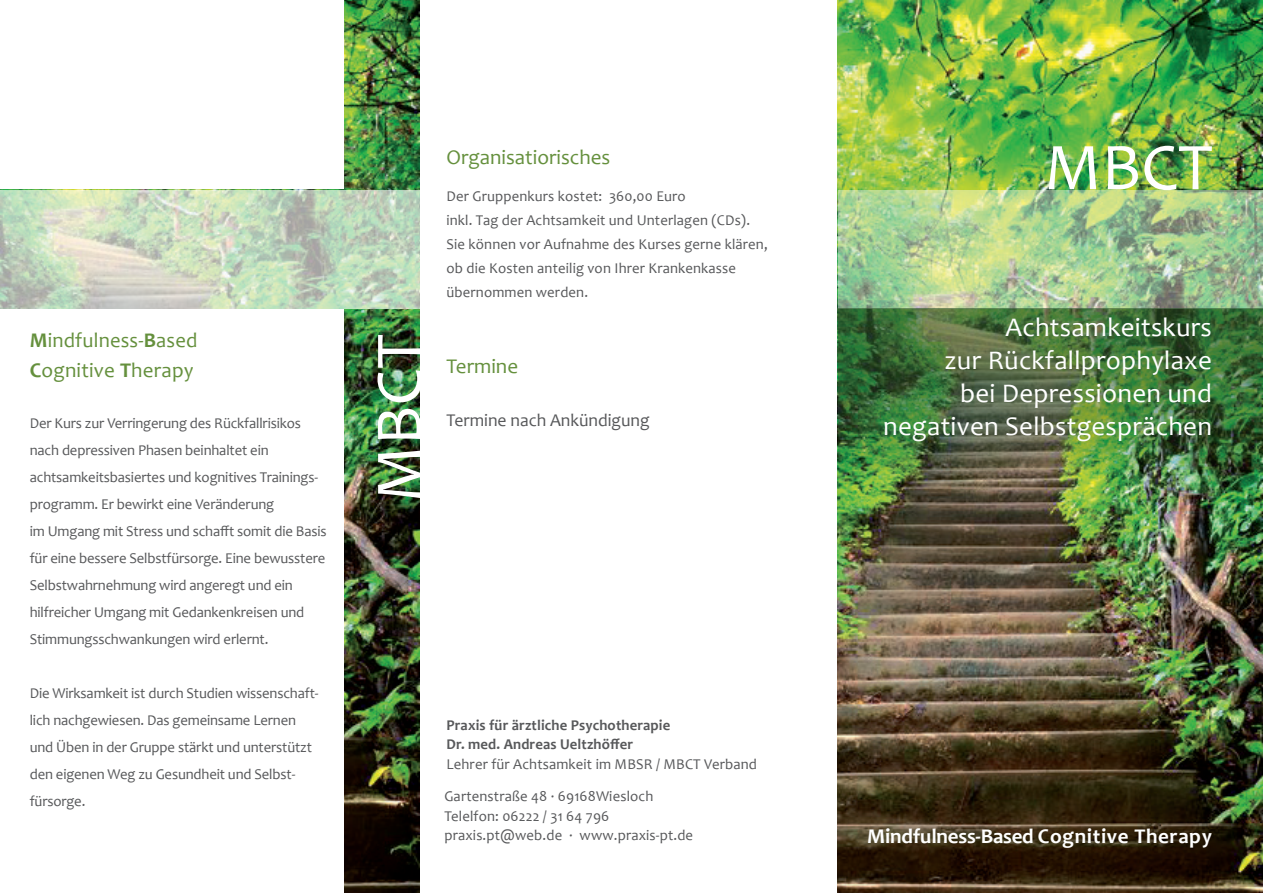
<style>
.page{position:relative;width:1263px;height:893px;background:#fff}
.page>*{position:absolute;margin:0;border:0;box-sizing:border-box;transform-origin:0 0}
.t1{font:67.5px "Candara";color:#fff}
.t2{font:27px/33px "Candara";letter-spacing:.01em;color:#fff;text-align:right}
.t3{font:21px/30px "Candara";letter-spacing:.01em;color:#65903d}
.t4{font:700 21px "Candara";letter-spacing:.01em;color:#fff}
.t5{font:18px "Candara";color:#57585a}
.t6{font:15px/27px "Candara";letter-spacing:-.01em;color:#57585a}
.t7{font:15px/24px "Candara";letter-spacing:.01em;color:#57585a}
.t8{font:700 15px/19.5px "Candara";letter-spacing:.01em;color:#57585a}
.s1{font-weight:700}
</style>
<div class="page">
<img style="left:345px;top:0;width:75px;height:893px">
<img style="left:838px;top:0;width:425px;height:893px">
<img style="left:838px;top:190px;width:425px;height:118px">
<img style="left:838px;top:308px;width:425px;height:162px">
<svg style="left:0;top:190px;width:420px;height:118px;background:#c6d6be"></svg>
<h3 class="t3" style="left:30px;top:325px;width:169px"><span class="s1">M</span>indfulness-<span class="s1">B</span>ased<br><span class="s1">C</span>ognitive <span class="s1">T</span>herapy</h3>
<p class="t6" style="left:30px;top:409px;width:298px">Der Kurs zur Verringerung des Rückfallrisikos nach depressiven Phasen beinhaltet ein achtsamkeitsbasiertes und kognitives Trainings&shy;programm. Er bewirkt eine Veränderung<br>im Umgang mit Stress und schafft somit die Basis für eine bessere Selbstfürsorge. Eine bewusstere Selbstwahrnehmung wird angeregt und ein hilfreicher Umgang mit Gedankenkreisen und Stimmungsschwankungen wird erlernt.</p>
<p class="t6" style="left:30px;top:679px;width:290px">Die Wirksamkeit ist durch Studien wissenschaft&shy;lich nachgewiesen. Das gemeinsame Lernen und Üben in der Gruppe stärkt und unterstützt den eigenen Weg zu Gesundheit und Selbst&shy;fürsorge.</p>
<h1 class="t1" style="left:357px;top:503px;width:170px;rotate:-90deg">MBCT</h1>
<h3 class="t3" style="left:446px;top:142px;width:165px">Organisatiorisches</h3>
<p class="t7" style="left:446px;top:184px;width:323px">Der Gruppenkurs kostet: 360,00 Euro<br>inkl. Tag der Achtsamkeit und Unterlagen (CDs).<br>Sie können vor Aufnahme des Kurses gerne klären, ob die Kosten anteilig von Ihrer Krankenkasse übernommen werden.</p>
<h3 class="t3" style="left:446px;top:351px;width:73px">Termine</h3>
<p class="t5" style="left:446px;top:408px;width:205px">Termine nach Ankündigung</p>
<p class="t8" style="left:446px;top:715px;width:225px">Praxis für ärztliche Psychotherapie<br>Dr. med. Andreas Ueltzhöffer</p>
<p class="t7" style="left:446px;top:751px;width:312px">Lehrer für Achtsamkeit im MBSR / MBCT Verband</p>
<p class="t7" style="left:444px;top:786px;width:250px;line-height:19.5px">Gartenstraße 48 · 69168Wiesloch<br>Telelfon: 06222 / 31 64 796 praxis.pt@web.de · www.praxis-pt.de</p>
<h1 class="t1" style="left:1044px;top:125px;width:170px">MBCT</h1>
<h2 class="t2" style="left:883px;top:311px;width:330px">Achtsamkeitskurs<br>zur Rückfallprophylaxe<br>bei Depressionen und negativen Selbstgesprächen</h2>
<h3 class="t4" style="left:867px;top:823px;width:346px">Mindfulness-Based Cognitive Therapy</h3>
</div>
